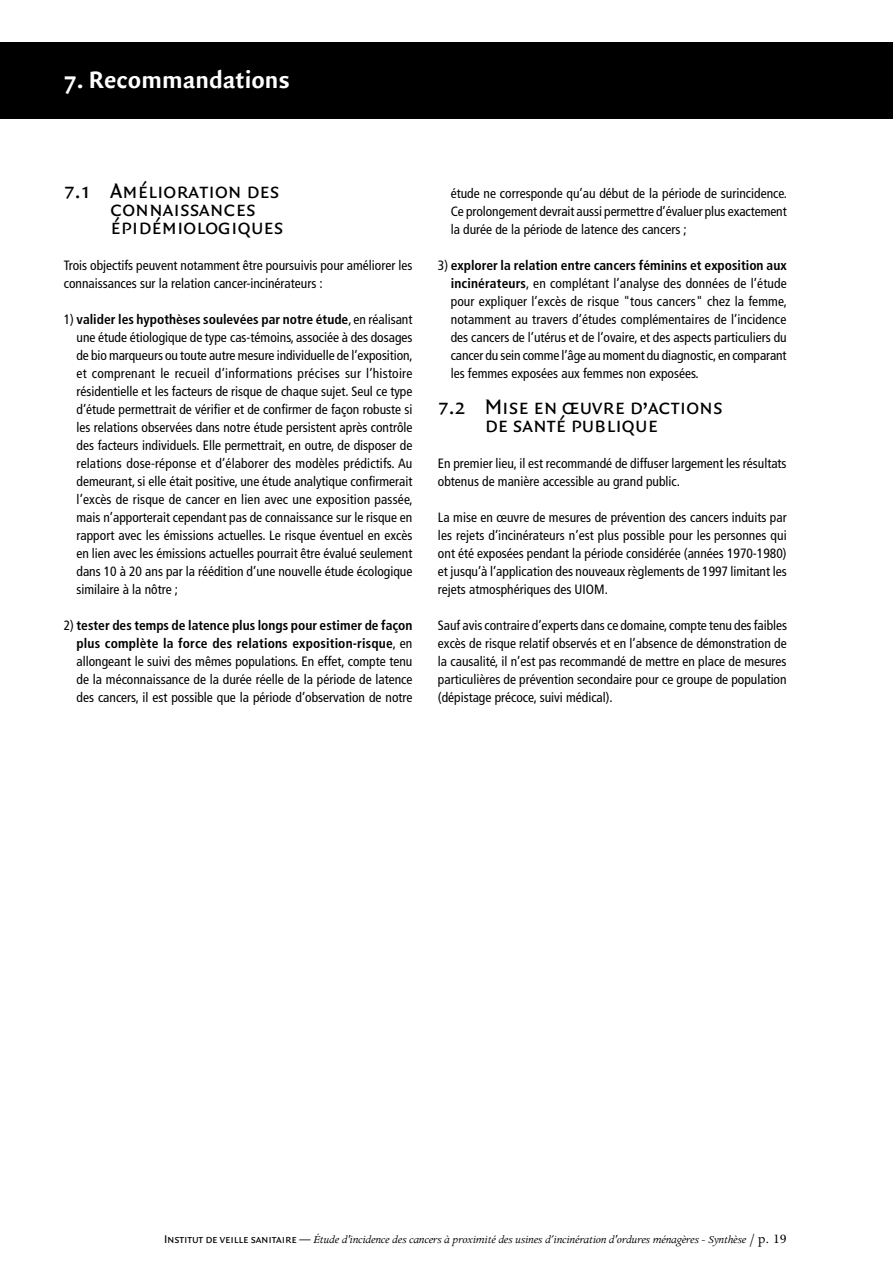
<style>
.page{position:relative;width:893px;height:1263px;background:#fff}
.page>*{position:absolute;margin:0;border:0;box-sizing:border-box;transform-origin:0 0}
.Titre_1{font:700 25.5px "Quadraat Sans";color:#fff}
.Titre_3{font:22.5px/18px "Quadraat Sans Caps";color:#000}
.EnumLetNum{font:condensed 13.5px/18px "Frutiger LT Std";color:#000;text-align:justify}
.EnumSolidaire{font:condensed 13.5px/18px "Frutiger LT Std";color:#000}
.t1{font:italic 12px "Apollo";letter-spacing:-.02em;color:#000}
.s1{font-weight:700}
.s2{font-family:"Quadraat Sans Caps";font-style:normal}
.s3{font-style:normal;font-size:14.25px}
</style>
<div class="page">
<div style="left:0;top:43px;width:893px;height:76px;background:#000"></div>
<p class="Titre_1" style="left:64px;top:65px;width:228px">7. Recommandations</p>
<p class="Titre_3" style="left:111px;top:182px;width:174px;text-indent:-47px">7.1 Amélioration des connaissances épidémiologiques</p>
<p class="EnumSolidaire" style="left:64px;top:256px;width:350px">Trois objectifs peuvent notamment être poursuivis pour améliorer les connaissances sur la relation cancer-incinérateurs :</p>
<p class="EnumLetNum" style="left:77px;top:310px;width:338px;text-indent:-13px">1) <span class="s1">valider les hypothèses soulevées par notre étude</span>, en réalisant une étude étiologique de type cas-témoins, associée à des dosages de bio marqueurs ou toute autre mesure individuelle de l’exposition, et comprenant le recueil d’informations précises sur l’histoire résidentielle et les facteurs de risque de chaque sujet. Seul ce type d’étude permettrait de vérifier et de confirmer de façon robuste si les relations observées dans notre étude persistent après contrôle des facteurs individuels. Elle permettrait, en outre, de disposer de relations dose-réponse et d’élaborer des modèles prédictifs. Au demeurant, si elle était positive, une étude analytique confirmerait l’excès de risque de cancer en lien avec une exposition passée, mais n’apporterait cependant pas de connaissance sur le risque en rapport avec les émissions actuelles. Le risque éventuel en excès en lien avec les émissions actuelles pourrait être évalué seulement dans 10 à 20 ans par la réédition d’une nouvelle étude écologique similaire à la nôtre ;</p>
<p class="EnumLetNum" style="left:77px;top:616px;width:337px;text-indent:-13px">2) <span class="s1">tester des temps de latence plus longs pour estimer de façon plus complète la force des relations exposition-risque</span>, en allongeant le suivi des mêmes populations. En effet, compte tenu de la méconnaissance de la durée réelle de la période de latence des cancers, il est possible que la période d’observation de notre</p>
<p class="EnumLetNum" style="left:451px;top:184px;width:338px">étude ne corresponde qu’au début de la période de surincidence.<br>Ce prolongement devrait aussi permettre d’évaluer plus exactement la durée de la période de latence des cancers ;</p>
<p class="EnumLetNum" style="left:451px;top:256px;width:338px;text-indent:-13px">3) <span class="s1">explorer la relation entre cancers féminins et exposition aux incinérateurs</span>, en complétant l’analyse des données de l’étude pour expliquer l’excès de risque "tous cancers" chez la femme, notamment au travers d’études complémentaires de l’incidence des cancers de l’utérus et de l’ovaire, et des aspects particuliers du cancer du sein comme l’âge au moment du diagnostic, en comparant les femmes exposées aux femmes non exposées.</p>
<p class="Titre_3" style="left:485px;top:398px;width:239px;text-indent:-47px">7.2 Mise en œuvre d’actions de santé publique</p>
<p class="EnumLetNum" style="left:438px;top:454px;width:350px">En premier lieu, il est recommandé de diffuser largement les résultats obtenus de manière accessible au grand public.</p>
<p class="EnumLetNum" style="left:438px;top:508px;width:350px">La mise en œuvre de mesures de prévention des cancers induits par les rejets d’incinérateurs n’est plus possible pour les personnes qui ont été exposées pendant la période considérée (années 1970-1980) et jusqu’à l’application des nouveaux règlements de 1997 limitant les rejets atmosphériques des UIOM.</p>
<p class="EnumLetNum" style="left:438px;top:616px;width:351px">Sauf avis contraire d’experts dans ce domaine, compte tenu des faibles excès de risque relatif observés et en l’absence de démonstration de la causalité, il n’est pas recommandé de mettre en place de mesures particulières de prévention secondaire pour ce groupe de population (dépistage précoce, suivi médical).</p>
<p class="t1" style="left:164px;top:1233px;width:624px"><span class="s2">Institut de veille sanitaire —</span> Étude d'incidence des cancers à proximité des usines d’incinération d'ordures ménagères - Synthèse <span class="s3">/ p. 19</span></p>
</div>
